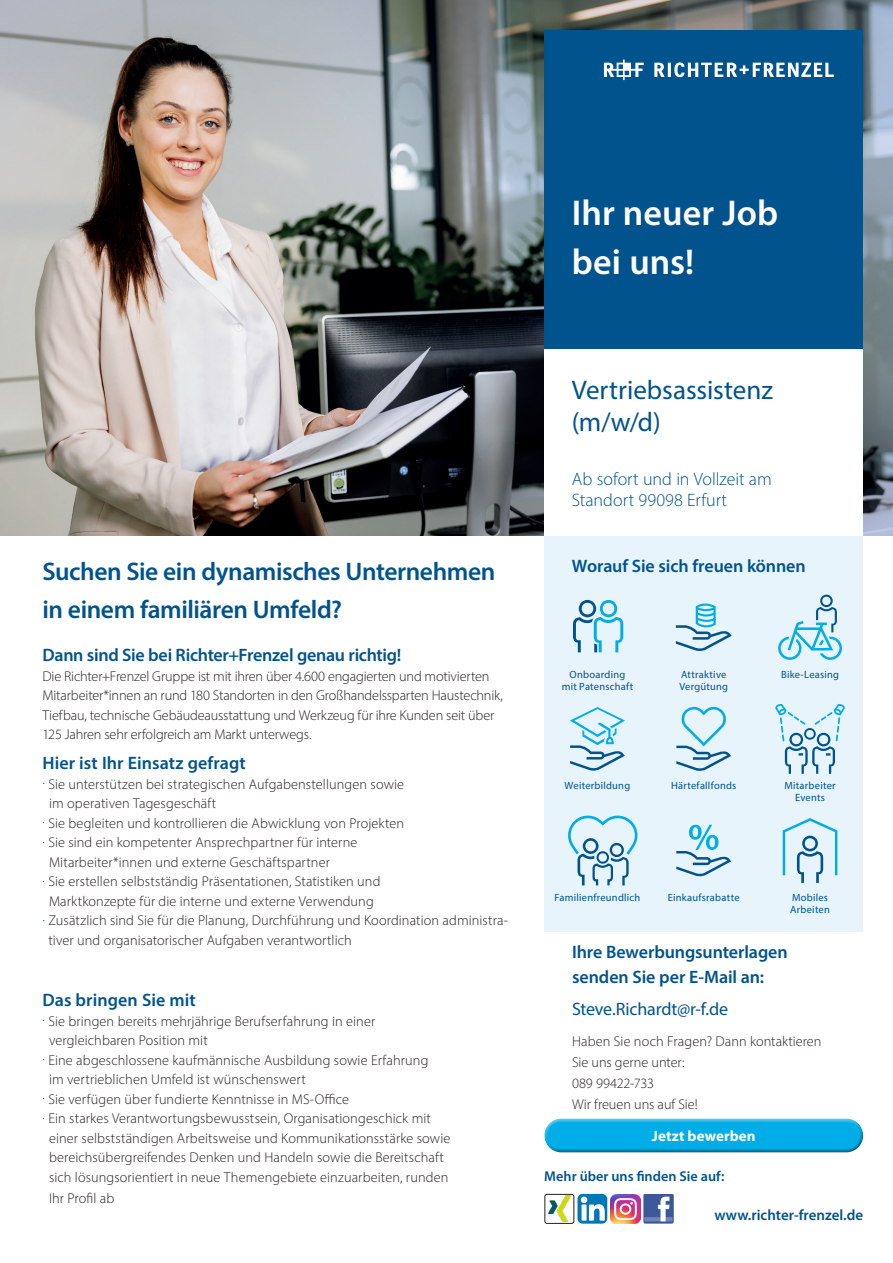
<style>
.page{position:relative;width:893px;height:1263px;background:#fff}
.page>*{position:absolute;margin:0;border:0;box-sizing:border-box;transform-origin:0 0}
.t1{font:600 36px "Myriad Pro";color:#fff}
.t2{font:27px/32.4px "Myriad Pro";color:#00538d}
.t3{font:600 25.5px/37.5px "Myriad Pro";letter-spacing:-.02em;color:#00538d}
.t4{font:600 18px "Myriad Pro";letter-spacing:-.005em;color:#00538d}
.t5{font:300 18px "Myriad Pro";color:#00538d}
.t6{font:18px "Myriad Pro";letter-spacing:-.01em;color:#00538d}
.t7{font:600 15px "Myriad Pro";color:#00538d}
.t8{font:700 15px "Myriad Pro";letter-spacing:.01em;color:#fff}
.t9{font:300 14.25px/19.5px "Myriad Pro";letter-spacing:.005em;color:#231f20}
.t10{font:300 14.25px/19.5px "Myriad Pro";letter-spacing:-.015em;color:#231f20}
.t11{font:600 14.25px "Myriad Pro";color:#00538d}
.t12{font:10.5px/12px "Myriad Pro";letter-spacing:.02em;color:#00538d;text-align:center}
</style>
<div class="page">
<img style="left:0;top:0;width:893px;height:536px">
<div style="left:544px;top:536px;width:319px;height:395px;background:#e7f4fc"></div>
<div style="left:544px;top:349px;width:319px;height:187px;background:#fff"></div>
<div style="left:544px;top:30px;width:319px;height:319px;background:#00538d"></div>
<div style="left:539px;top:1114px;width:325px;height:31px;background:#fff;opacity:.75"></div>
<div style="left:543px;top:1125px;width:321px;height:28px;background:#231f20;opacity:.75"></div>
<svg style="left:573px;top:600px;width:50px;height:52px"></svg>
<svg style="left:570px;top:707px;width:55px;height:64px"></svg>
<svg style="left:568px;top:815px;width:69px;height:71px"></svg>
<svg style="left:676px;top:603px;width:56px;height:48px"></svg>
<svg style="left:676px;top:706px;width:55px;height:65px"></svg>
<svg style="left:676px;top:825px;width:55px;height:52px"></svg>
<svg style="left:778px;top:595px;width:64px;height:65px"></svg>
<svg style="left:775px;top:704px;width:70px;height:70px"></svg>
<svg style="left:783px;top:818px;width:54px;height:65px"></svg>
<img style="left:547px;top:1196px;width:24px;height:26px">
<div style="left:544px;top:1194px;width:30px;height:30px;border:1px solid #231f20;border-radius:2px"></div>
<img style="left:577px;top:1194px;width:30px;height:30px">
<img style="left:611px;top:1194px;width:29px;height:30px">
<img style="left:644px;top:1194px;width:29px;height:30px">
<svg style="left:654px;top:62px;width:180px;height:15px"></svg>
<svg style="left:604px;top:60px;width:40px;height:20px"></svg>
<p class="t1" style="left:572px;top:190px;width:208px">Ihr neuer Job</p>
<p class="t1" style="left:572px;top:239px;width:124px">bei uns!</p>
<p class="t3" style="left:43px;top:552px;width:454px">Suchen Sie ein dynamisches Unternehmen in einem familiären Umfeld?</p>
<p class="t4" style="left:43px;top:644px;width:360px">Dann sind Sie bei Richter+Frenzel genau richtig!</p>
<p class="t10" style="left:43px;top:666px;width:462px">Die Richter+Frenzel Gruppe ist mit ihren über 4.600 engagierten und motivierten Mitarbeiter*innen an rund 180 Standorten in den Großhandelssparten Haustechnik, Tiefbau, technische Gebäudeausstattung und Werkzeug für ihre Kunden seit über 125 Jahren sehr erfolgreich am Markt unterwegs.</p>
<p class="t4" style="left:43px;top:752px;width:205px">Hier ist Ihr Einsatz gefragt</p>
<p class="t9" style="left:43px;top:774px;width:363px"><sup>.</sup> Sie unterstützen bei strategischen Aufgabenstellungen sowie</p>
<p class="t9" style="left:49px;top:794px;width:169px">im operativen Tagesgeschäft</p>
<p class="t9" style="left:43px;top:813px;width:363px"><sup>.</sup> Sie begleiten und kontrollieren die Abwicklung von Projekten</p>
<p class="t9" style="left:43px;top:833px;width:316px"><sup>.</sup> Sie sind ein kompetenter Ansprechpartner für interne</p>
<p class="t9" style="left:49px;top:852px;width:282px">Mitarbeiter*innen und externe Geschäftspartner</p>
<p class="t9" style="left:43px;top:872px;width:339px"><sup>.</sup> Sie erstellen selbstständig Präsentationen, Statistiken und</p>
<p class="t9" style="left:49px;top:891px;width:326px">Marktkonzepte für die interne und externe Verwendung</p>
<p class="t9" style="left:48px;top:911px;width:461px;text-indent:-6px"><sup>.</sup> Zusätzlich sind Sie für die Planung, Durchführung und Koordination administra&shy;tiver und organisatorischer Aufgaben verantwortlich</p>
<p class="t4" style="left:43px;top:989px;width:155px">Das bringen Sie mit</p>
<p class="t9" style="left:43px;top:1011px;width:334px"><sup>.</sup> Sie bringen bereits mehrjährige Berufserfahrung in einer</p>
<p class="t9" style="left:49px;top:1031px;width:160px">vergleichbaren Position mit</p>
<p class="t9" style="left:43px;top:1050px;width:387px"><sup>.</sup> Eine abgeschlossene kaufmännische Ausbildung sowie Erfahrung</p>
<p class="t9" style="left:49px;top:1070px;width:258px">im vertrieblichen Umfeld ist wünschenswert</p>
<p class="t9" style="left:43px;top:1089px;width:308px"><sup>.</sup> Sie verfügen über fundierte Kenntnisse in MS-Office</p>
<p class="t9" style="left:43px;top:1109px;width:390px"><sup>.</sup> Ein starkes Verantwortungsbewusstsein, Organisationgeschick mit</p>
<p class="t9" style="left:49px;top:1128px;width:403px">einer selbstständigen Arbeitsweise und Kommunikationsstärke sowie</p>
<p class="t9" style="left:49px;top:1148px;width:396px">bereichsübergreifendes Denken und Handeln sowie die Bereitschaft</p>
<p class="t9" style="left:49px;top:1167px;width:401px">sich lösungsorientiert in neue Themengebiete einzuarbeiten, runden</p>
<p class="t9" style="left:49px;top:1188px;width:67px">Ihr Profil ab</p>
<p class="t2" style="left:572px;top:373px;width:203px">Vertriebsassistenz (m/w/d)</p>
<p class="t5" style="left:572px;top:468px;width:201px">Ab sofort und in Vollzeit am</p>
<p class="t5" style="left:572px;top:489px;width:157px">Standort 99098 Erfurt</p>
<p class="t4" style="left:572px;top:554px;width:235px">Worauf Sie sich freuen können</p>
<p class="t12" style="left:570px;top:668px;width:57px">Onboarding</p>
<p class="t12" style="left:781px;top:668px;width:59px">Bike-Leasing</p>
<p class="t12" style="left:562px;top:680px;width:73px">mit Patenschaft</p>
<p class="t12" style="left:681px;top:668px;width:47px">Attraktive</p>
<p class="t12" style="left:679px;top:680px;width:50px">Vergütung</p>
<p class="t12" style="left:565px;top:779px;width:67px">Weiterbildung</p>
<p class="t12" style="left:671px;top:779px;width:67px">Härtefallfonds</p>
<p class="t12" style="left:784px;top:779px;width:53px">Mitarbeiter<br>Events</p>
<p class="t12" style="left:555px;top:891px;width:87px">Familienfreundlich</p>
<p class="t12" style="left:668px;top:891px;width:73px">Einkaufsrabatte</p>
<p class="t12" style="left:792px;top:891px;width:38px">Mobiles</p>
<p class="t12" style="left:790px;top:903px;width:41px">Arbeiten</p>
<p class="t4" style="left:572px;top:940px;width:217px">Ihre Bewerbungsunterlagen</p>
<p class="t4" style="left:572px;top:966px;width:194px">senden Sie per E-Mail an:</p>
<p class="t6" style="left:572px;top:998px;width:158px">Steve.Richardt@r-f.de</p>
<p class="t9" style="left:572px;top:1031px;width:251px;line-height:21px">Haben Sie noch Fragen? Dann kontaktieren<br>Sie uns gerne unter:</p>
<p class="t9" style="left:572px;top:1074px;width:83px">089 99422-733</p>
<p class="t9" style="left:572px;top:1095px;width:127px">Wir freuen uns auf Sie!</p>
<p class="t8" style="left:652px;top:1126px;width:105px">Jetzt bewerben</p>
<p class="t11" style="left:544px;top:1167px;width:182px">Mehr über uns finden Sie auf:</p>
<p class="t7" style="left:714px;top:1206px;width:150px">www.richter-frenzel.de</p>
</div>
